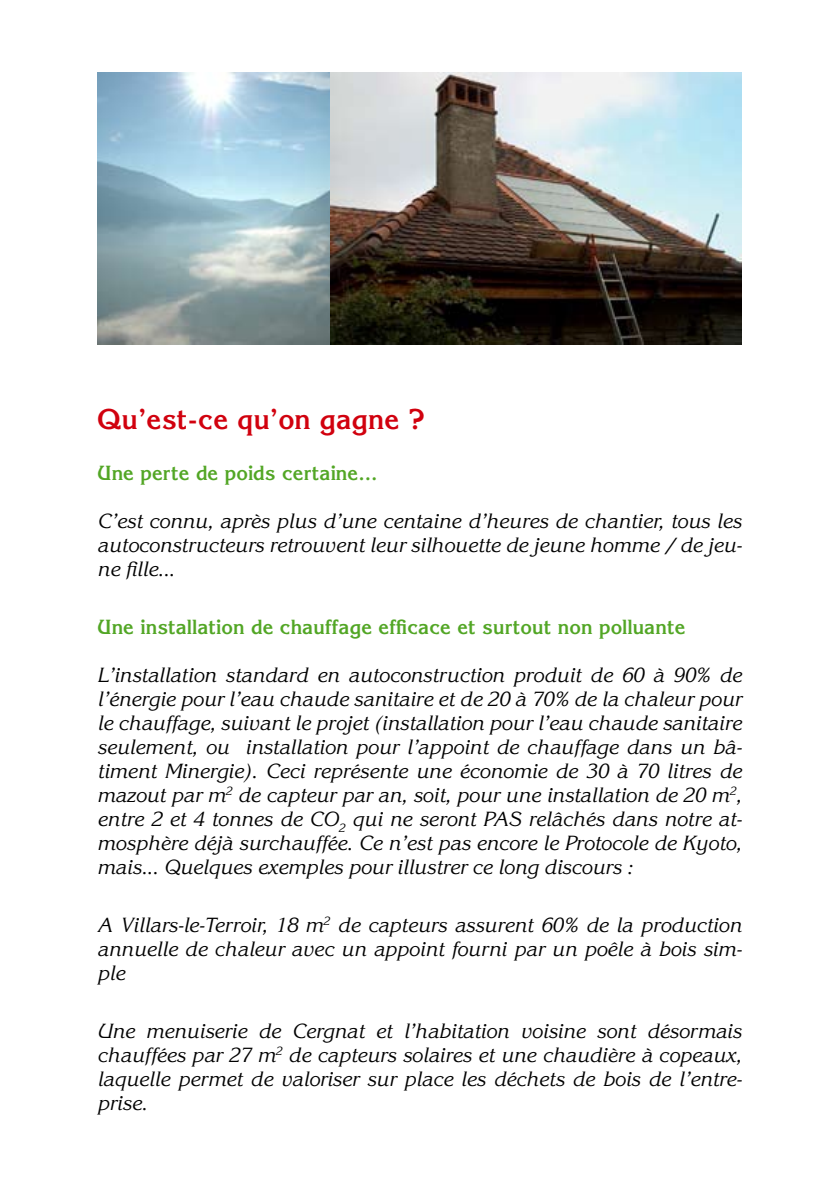
<style>
.page{position:relative;width:840px;height:1191px;background:#fff}
.page>*{position:absolute;margin:0;border:0;box-sizing:border-box;transform-origin:0 0}
.t1{font:700 28px "Korinna";color:#d1010e}
.t2{font:italic 20px/24px "Korinna";color:#000;text-align:justify}
.t3{font:700 20px "Korinna";color:#52a625}
</style>
<div class="page">
<img style="left:97px;top:72px;width:233px;height:272px">
<img style="left:330px;top:72px;width:411px;height:272px">
<h1 class="t1" style="left:97px;top:401px;width:329px">Qu’est-ce qu’on gagne ?</h1>
<p class="t3" style="left:97px;top:460px;width:281px">Une perte de poids certaine...</p>
<p class="t2" style="left:97px;top:509px;width:646px">C’est connu, après plus d’une centaine d’heures de chantier, tous les autoconstructeurs retrouvent leur silhouette de jeune homme / de jeu&shy;ne fille...</p>
<p class="t3" style="left:97px;top:614px;width:589px">Une installation de chauffage efficace et surtout non polluante</p>
<p class="t2" style="left:97px;top:663px;width:646px">L’installation standard en autoconstruction produit de 60 à 90% de l’énergie pour l’eau chaude sanitaire et de 20 à 70% de la chaleur pour le chauffage, suivant le projet (installation pour l’eau chaude sanitaire seulement, ou installation pour l’appoint de chauffage dans un bâ&shy;timent Minergie). Ceci représente une économie de 30 à 70 litres de mazout par m<sup>2</sup> de capteur par an, soit, pour une installation de 20 m<sup>2</sup>, entre 2 et 4 tonnes de CO<sub>2</sub> qui ne seront PAS relâchés dans notre at&shy;mosphère déjà surchauffée. Ce n’est pas encore le Protocole de Kyoto, mais... Quelques exemples pour illustrer ce long discours :</p>
<p class="t2" style="left:97px;top:913px;width:646px">A Villars-le-Terroir, 18 m<sup>2</sup> de capteurs assurent 60% de la production annuelle de chaleur avec un appoint fourni par un poêle à bois sim&shy;ple</p>
<p class="t2" style="left:97px;top:1019px;width:646px">Une menuiserie de Cergnat et l’habitation voisine sont désormais chauffées par 27 m<sup>2</sup> de capteurs solaires et une chaudière à copeaux, laquelle permet de valoriser sur place les déchets de bois de l’entre&shy;prise.</p>
</div>
